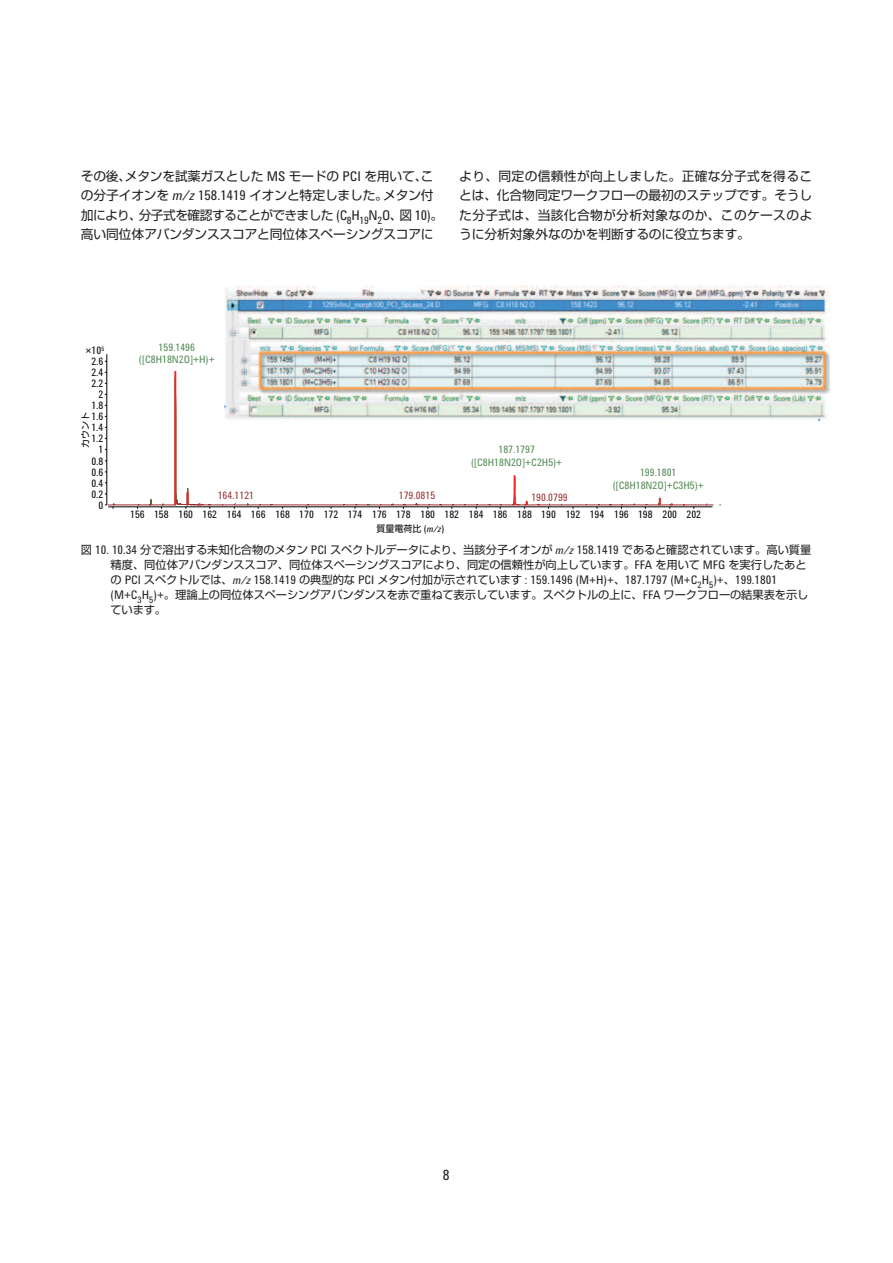
<style>
.page{position:relative;width:893px;height:1263px;background:#fff}
.page>*{position:absolute;margin:0;border:0;box-sizing:border-box;transform-origin:0 0}
.t1{font:14.55px "Agilent Condensed CFF";color:#231f20}
.t2{font:12.75px/19.5px "Shin Go Pro";letter-spacing:-.015em;color:#231f20}
.t3{font:12.15px "Agilent Condensed CFF";color:#231f20}
.t4{font:11.25px/15px "Shin Go Pro";letter-spacing:-.015em;color:#231f20}
.t5{font:10.5px "Agilent Cond";color:#030303}
.t6{font:10.5px/12.6px "Agilent Cond";color:#528953;text-align:center}
.t7{font:10.5px "Agilent Cond";color:#9a3130}
.t8{font:9px "Shin Go Pro Regular 90 pv RKSJ H";color:#030303}
.s1{font-family:"Agilent Condensed CFF";font-size:13.8px}
.s2{font-family:"Agilent Condensed CFF";font-style:italic;font-size:13.8px}
.s3{font-family:"Agilent Condensed CFF";font-size:9.9px}
.s4{font-family:"Agilent Condensed CFF";font-style:italic}
.s5{font-family:"Agilent Condensed CFF";font-size:12.15px}
.s6{font-family:"Shin Go Pro";font-size:11.25px}
.s7{font-style:italic;font-size:11.25px}
</style>
<div class="page">
<svg style="left:107px;top:340px;width:406px;height:169px"></svg>
<svg style="left:150px;top:499px;width:2px;height:6px"></svg>
<svg style="left:174px;top:371px;width:4px;height:134px"></svg>
<hr style="left:108px;top:507px;width:604px;height:1px;background:#030303">
<svg style="left:161px;top:503px;width:3px;height:6px"></svg>
<svg style="left:186px;top:488px;width:3px;height:21px"></svg>
<svg style="left:210px;top:504px;width:3px;height:5px"></svg>
<svg style="left:234px;top:504px;width:3px;height:5px"></svg>
<svg style="left:513px;top:475px;width:208px;height:34px"></svg>
<img style="left:225px;top:285px;width:605px;height:135px">
<p class="t2" style="left:81px;top:165px;width:364px">その後、メタンを試薬ガスとした <span class="s1">MS</span> モードの <span class="s1">PCI</span> を用いて、この分子イオンを <span class="s2">m/z</span> <span class="s1">158.1419</span> イオンと特定しました。メタン付加により、分子式を確認することができました <span class="s1">(C</span><sub>8</sub><span class="s1">H</span><sub>19</sub><span class="s1">N</span><sub>2</sub><span class="s1">O</span>、図 <span class="s1">10)</span>。高い同位体アバンダンススコアと同位体スペーシングスコアに</p>
<p class="t2" style="left:459px;top:165px;width:354px;text-align:justify">より、同定の信頼性が向上しました。正確な分子式を得ることは、化合物同定ワークフローの最初のステップです。そうした分子式は、当該化合物が分析対象なのか、このケースのように分析対象外なのかを判断するのに役立ちます。</p>
<p class="t5" style="left:86px;top:347px;width:20px">×10<sup>5</sup></p>
<p class="t5" style="left:91px;top:357px;width:14px">2.6</p>
<p class="t5" style="left:91px;top:368px;width:14px">2.4</p>
<p class="t5" style="left:91px;top:379px;width:14px">2.2</p>
<p class="t5" style="left:99px;top:390px;width:6px">2</p>
<p class="t5" style="left:91px;top:401px;width:14px">1.8</p>
<p class="t8" style="left:78px;top:447px;width:37px;rotate:-90deg">カウント</p>
<p class="t5" style="left:91px;top:412px;width:14px">1.6</p>
<p class="t5" style="left:91px;top:423px;width:14px">1.4</p>
<p class="t5" style="left:91px;top:434px;width:14px">1.2</p>
<p class="t5" style="left:99px;top:445px;width:6px">1</p>
<p class="t5" style="left:91px;top:457px;width:14px">0.8</p>
<p class="t5" style="left:91px;top:468px;width:14px">0.6</p>
<p class="t5" style="left:91px;top:479px;width:14px">0.4</p>
<p class="t5" style="left:91px;top:490px;width:14px">0.2</p>
<p class="t5" style="left:99px;top:501px;width:6px">0</p>
<p class="t6" style="left:139px;top:342px;width:77px">159.1496 ([C8H18N2O]+H)+</p>
<p class="t6" style="left:471px;top:444px;width:93px">187.1797 ([C8H18N2O]+C2H5)+</p>
<p class="t6" style="left:613px;top:467px;width:93px">199.1801 ([C8H18N2O]+C3H5)+</p>
<p class="t7" style="left:218px;top:491px;width:38px">164.1121</p>
<p class="t7" style="left:399px;top:491px;width:38px">179.0815</p>
<p class="t7" style="left:531px;top:493px;width:38px">190.0799</p>
<p class="t5" style="left:130px;top:511px;width:572px">156 158 160 162 164 166 168 170 172 174 176 178 180 182 184 186 188 190 192 194 196 198 200 202</p>
<p class="t8" style="left:376px;top:521px;width:69px">質量電荷比 <span class="s3">(</span><span class="s4">m/z</span><span class="s3">)</span></p>
<p class="t4" style="left:111px;top:541px;width:702px;text-indent:-30px">図 <span class="s5">10. 10.34</span> 分で溶出する未知化合物のメタン <span class="s5">PCI</span> スペクトルデータにより、当該分子イオンが <span class="s4">m/z</span> <span class="s5">158.1419</span> であると確認されています。高い質量精度、同位体アバンダンススコア、同位体スペーシングスコアにより、同定の信頼性が向上しています。<span class="s5">FFA</span> を用いて <span class="s5">MFG</span> を実行したあと</p>
<p class="t3" style="left:111px;top:576px;width:668px"><span class="s6">の</span> PCI <span class="s6">スペクトルでは、</span><span class="s7">m/z</span> 158.1419 <span class="s6">の典型的な</span> PCI <span class="s6">メタン付加が示されています</span> : 159.1496 (M+H)+<span class="s6">、</span>187.1797 (M+C<sub>2</sub>H<sub>5</sub>)+<span class="s6">、</span>199.1801</p>
<p class="t4" style="left:111px;top:586px;width:699px"><span class="s5">(M+C</span><sub>3</sub><span class="s5">H</span><sub>5</sub><span class="s5">)+</span>。理論上の同位体スペーシングアバンダンスを赤で重ねて表示しています。スペクトルの上に、<span class="s5">FFA</span> ワークフローの結果表を示しています。</p>
<p class="t1" style="left:443px;top:1169px;width:8px">8</p>
</div>
